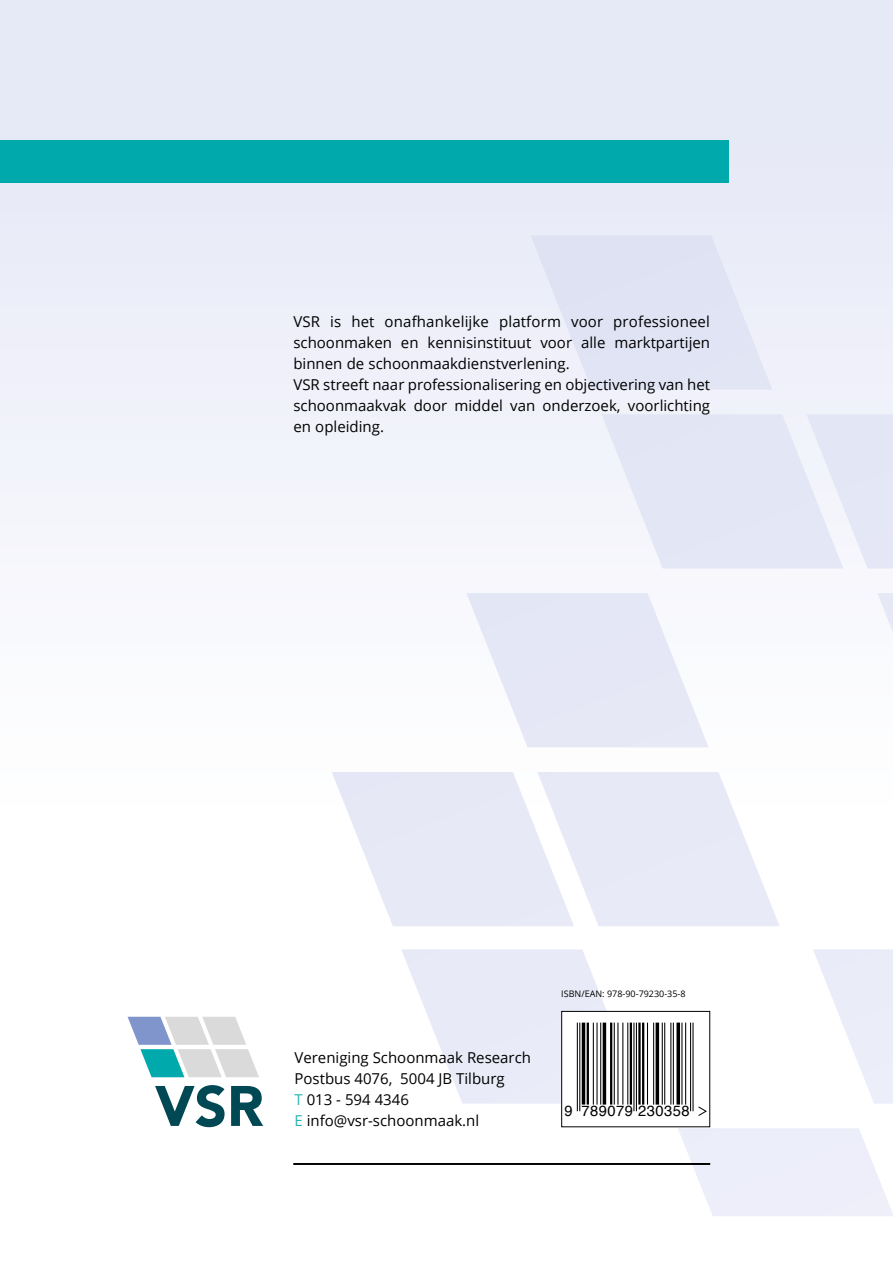
<style>
.page{position:relative;width:893px;height:1263px;background:#fff}
.page>*{position:absolute;margin:0;border:0;box-sizing:border-box;transform-origin:0 0}
.t1{font:15px/21px "Open Sans";color:#000}
.t2{font:14.7px "Helvetica";letter-spacing:.025em;color:#000}
.t3{font:9px "Open Sans";color:#000}
.s1{color:#27b4ae}
</style>
<div class="page">
<div style="left:0;top:0;width:893px;height:822px;background:linear-gradient(to bottom,#e1e5f4,#fff)"></div>
<svg style="left:678px;top:1128px;width:215px;height:88px"></svg>
<svg style="left:402px;top:949px;width:241px;height:154px"></svg>
<svg style="left:813px;top:949px;width:80px;height:154px"></svg>
<svg style="left:332px;top:772px;width:448px;height:154px"></svg>
<svg style="left:877px;top:593px;width:16px;height:39px"></svg>
<svg style="left:466px;top:593px;width:243px;height:154px"></svg>
<svg style="left:602px;top:414px;width:291px;height:154px"></svg>
<svg style="left:531px;top:235px;width:241px;height:155px;background:#e3e6f4"></svg>
<div style="left:0;top:141px;width:728px;height:42px;background:#00a9ab"></div>
<svg style="left:155px;top:1085px;width:70px;height:42px"></svg>
<svg style="left:128px;top:1017px;width:131px;height:60px"></svg>
<svg style="left:231px;top:1086px;width:32px;height:40px"></svg>
<hr style="left:293px;top:1163px;width:417px;height:2px;background:#000">
<svg style="left:563px;top:1013px;width:131px;height:99px"></svg>
<div style="left:561px;top:1011px;width:149px;height:116px;border:1px solid #000"></div>
<hr style="left:579px;top:1022px;width:1px;height:89px;background:#000">
<hr style="left:577px;top:1022px;width:1px;height:89px;background:#000">
<hr style="left:582px;top:1022px;width:3px;height:82px;background:#000">
<hr style="left:587px;top:1022px;width:2px;height:82px;background:#000">
<hr style="left:600px;top:1022px;width:1px;height:82px;background:#000">
<hr style="left:596px;top:1022px;width:2px;height:82px;background:#000">
<hr style="left:593px;top:1022px;width:1px;height:82px;background:#000">
<hr style="left:603px;top:1022px;width:3px;height:82px;background:#000">
<hr style="left:610px;top:1022px;width:2px;height:82px;background:#000">
<hr style="left:627px;top:1022px;width:1px;height:82px;background:#000">
<hr style="left:622px;top:1022px;width:1px;height:82px;background:#000">
<hr style="left:617px;top:1022px;width:1px;height:82px;background:#000">
<hr style="left:614px;top:1022px;width:1px;height:82px;background:#000">
<hr style="left:630px;top:1022px;width:2px;height:82px;background:#000">
<hr style="left:636px;top:1022px;width:1px;height:89px;background:#000">
<hr style="left:633px;top:1022px;width:1px;height:89px;background:#000">
<hr style="left:642px;top:1022px;width:2px;height:82px;background:#000">
<hr style="left:638px;top:1022px;width:3px;height:82px;background:#000">
<hr style="left:653px;top:1022px;width:1px;height:82px;background:#000">
<hr style="left:647px;top:1022px;width:1px;height:82px;background:#000">
<hr style="left:656px;top:1022px;width:3px;height:82px;background:#000">
<hr style="left:673px;top:1022px;width:1px;height:82px;background:#000">
<hr style="left:670px;top:1022px;width:1px;height:82px;background:#000">
<hr style="left:664px;top:1022px;width:1px;height:82px;background:#000">
<hr style="left:662px;top:1022px;width:1px;height:82px;background:#000">
<svg style="left:676px;top:1022px;width:4px;height:82px"></svg>
<hr style="left:692px;top:1022px;width:2px;height:89px;background:#000">
<hr style="left:690px;top:1022px;width:1px;height:89px;background:#000">
<hr style="left:685px;top:1022px;width:1px;height:82px;background:#000">
<hr style="left:681px;top:1022px;width:1px;height:82px;background:#000">
<svg style="left:698px;top:1106px;width:9px;height:10px"></svg>
<p class="t1" style="left:293px;top:311px;width:418px">VSR is het onafhankelijke platform voor professioneel schoonmaken en kennisinstituut voor alle marktpartijen binnen de schoonmaakdienstverlening.<br>VSR streeft naar professionalisering en objectivering van het schoonmaakvak door middel van onderzoek, voorlichting en opleiding.</p>
<p class="t1" style="left:294px;top:1047px;width:238px">Vereniging Schoonmaak Research<br>Postbus 4076, 5004 JB Tilburg<br><span class="s1">T</span> 013 - 594 4346<br><span class="s1">E</span> info@vsr-schoonmaak.nl</p>
<p class="t3" style="left:561px;top:988px;width:126px">ISBN/EAN: 978-90-79230-35-8</p>
<p class="t2" style="left:564px;top:1100px;width:127px">9 789079 230358</p>
</div>
